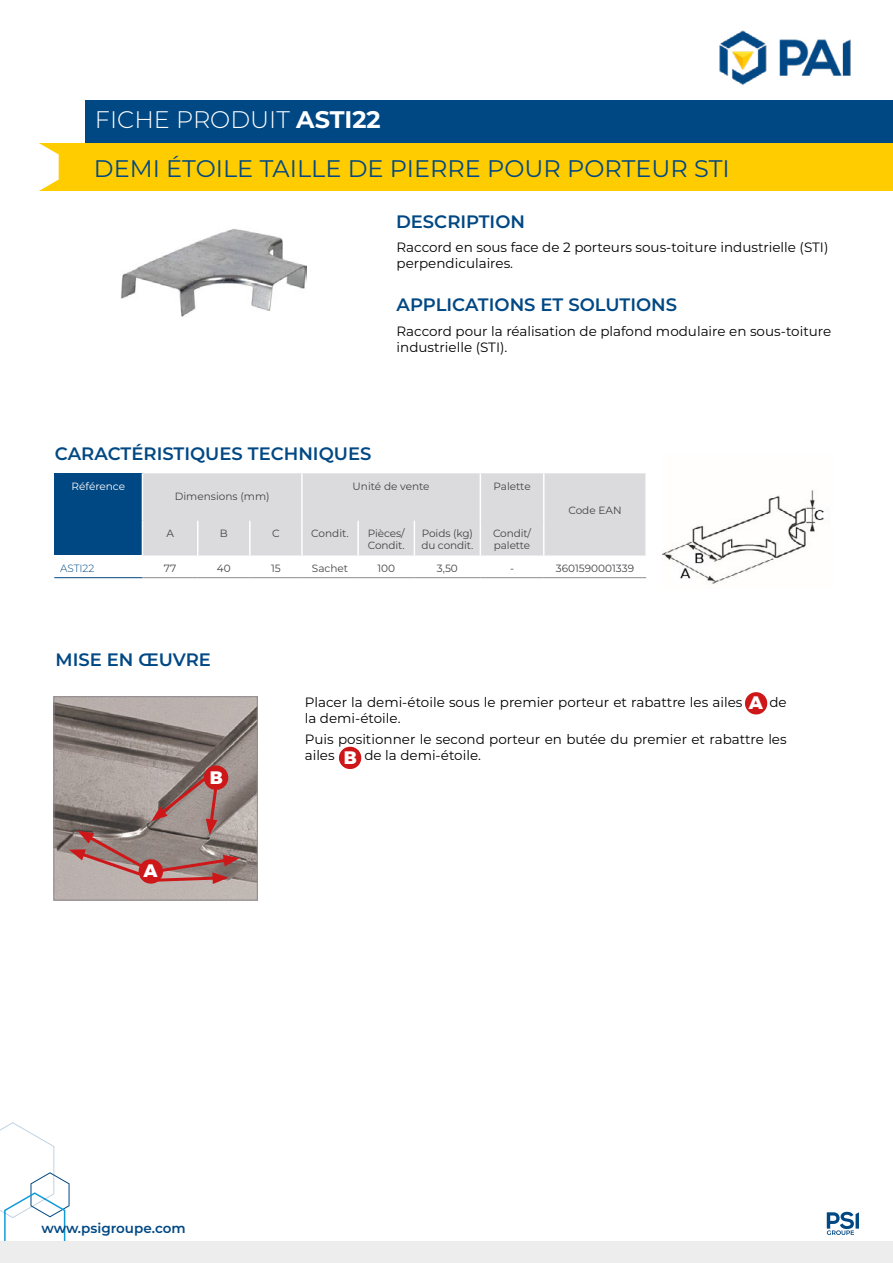
<style>
.page{position:relative;width:893px;height:1263px;background:#fff}
.page>*{position:absolute;margin:0;border:0;box-sizing:border-box;transform-origin:0 0}
.t1{font:24px "Montserrat";color:#004884}
.t2{font:300 24px "Montserrat";color:#fff}
.t3{font:600 18px "Montserrat";color:#004884}
.t4{font:800 18px "Montserrat";color:#fff}
.t5{font:13.5px/16.2px "Montserrat";color:#000}
.t6{font:13.5px/16.2px "Montserrat";color:#020203}
.t7{font:600 13.5px "Montserrat";color:#004884}
.t8{font:10.5px/12.6px "Montserrat";color:#434247}
.t9{font:10.5px "Montserrat";color:#fff}
.t10{font:300 10.5px "Montserrat";letter-spacing:-.01em;color:#004884}
.s1{font-weight:700}
</style>
<div class="page">
<div style="left:85px;top:100px;width:808px;height:44px;background:#004884"></div>
<div style="left:38px;top:144px;width:855px;height:47px;background:#fc0"></div>
<svg style="left:38px;top:143px;width:21px;height:48px"></svg>
<svg style="left:827px;top:1212px;width:32px;height:23px"></svg>
<img style="left:120px;top:228px;width:186px;height:88px">
<svg style="left:0;top:1122px;width:70px;height:141px"></svg>
<div style="left:54px;top:473px;width:88px;height:82px;background:#004884"></div>
<div style="left:143px;top:473px;width:503px;height:83px;background:#dbdadc"></div>
<hr style="left:54px;top:577px;width:88px;height:1px;background:#004884">
<hr style="left:142px;top:577px;width:56px;height:1px;background:#8d8a8f">
<hr style="left:198px;top:577px;width:52px;height:1px;background:#8d8a8f">
<hr style="left:250px;top:577px;width:52px;height:1px;background:#8d8a8f">
<hr style="left:302px;top:577px;width:56px;height:1px;background:#8d8a8f">
<hr style="left:358px;top:577px;width:56px;height:1px;background:#8d8a8f">
<hr style="left:414px;top:577px;width:66px;height:1px;background:#8d8a8f">
<hr style="left:480px;top:577px;width:64px;height:1px;background:#8d8a8f">
<hr style="left:544px;top:577px;width:102px;height:1px;background:#8d8a8f">
<hr style="left:301px;top:473px;width:2px;height:48px;background:#fff">
<hr style="left:480px;top:473px;width:1px;height:48px;background:#fff">
<hr style="left:543px;top:473px;width:2px;height:48px;background:#fff">
<hr style="left:645px;top:473px;width:2px;height:48px;background:#fff">
<hr style="left:197px;top:521px;width:1px;height:34px;background:#fff">
<hr style="left:249px;top:521px;width:2px;height:34px;background:#fff">
<hr style="left:301px;top:521px;width:2px;height:34px;background:#fff">
<hr style="left:357px;top:521px;width:2px;height:34px;background:#fff">
<hr style="left:414px;top:521px;width:1px;height:34px;background:#fff">
<hr style="left:480px;top:521px;width:1px;height:34px;background:#fff">
<hr style="left:543px;top:521px;width:2px;height:34px;background:#fff">
<hr style="left:645px;top:521px;width:2px;height:34px;background:#fff">
<div style="left:0;top:1241px;width:893px;height:21px;background:#eeeded"></div>
<img style="left:719px;top:30px;width:132px;height:55px">
<img style="left:663px;top:490px;width:161px;height:94px">
<img style="left:56px;top:698px;width:200px;height:200px">
<div style="left:54px;top:696px;width:204px;height:204px;border:1px solid #8f898f"></div>
<div style="left:205px;top:766px;width:23px;height:23px;background:#cd1719;border-radius:50%"></div>
<div style="left:204px;top:765px;width:24px;height:25px;border:2px solid #cd1719;border-radius:50%"></div>
<svg style="left:69px;top:772px;width:171px;height:112px;background:#9f807d"></svg>
<div style="left:746px;top:693px;width:20px;height:21px;background:#cd1719;border-radius:50%"></div>
<div style="left:745px;top:692px;width:22px;height:22px;border:2px solid #cd1719;border-radius:50%"></div>
<div style="left:340px;top:747px;width:20px;height:21px;background:#cd1719;border-radius:50%"></div>
<div style="left:339px;top:747px;width:22px;height:22px;border:2px solid #cd1719;border-radius:50%"></div>
<h1 class="t2" style="left:95px;top:104px;width:287px">FICHE PRODUIT <span class="s1">ASTI22</span></h1>
<h1 class="t1" style="left:94px;top:152px;width:637px">DEMI ÉTOILE TAILLE DE PIERRE POUR PORTEUR STI</h1>
<h2 class="t3" style="left:396px;top:209px;width:131px">DESCRIPTION</h2>
<p class="t6" style="left:396px;top:239px;width:433px">Raccord en sous face de 2 porteurs sous-toiture industrielle (STI) perpendiculaires.</p>
<h2 class="t3" style="left:396px;top:292px;width:282px">APPLICATIONS ET SOLUTIONS</h2>
<p class="t6" style="left:396px;top:323px;width:436px">Raccord pour la réalisation de plafond modulaire en sous-toiture industrielle (STI).</p>
<h2 class="t3" style="left:55px;top:441px;width:318px">CARACTÉRISTIQUES TECHNIQUES</h2>
<p class="t9" style="left:72px;top:478px;width:55px">Référence</p>
<p class="t8" style="left:175px;top:490px;width:96px">Dimensions (mm)</p>
<p class="t8" style="left:353px;top:479px;width:79px">Unité de vente</p>
<p class="t8" style="left:493px;top:479px;width:39px">Palette</p>
<p class="t8" style="left:166px;top:526px;width:9px">A</p>
<p class="t8" style="left:220px;top:526px;width:9px">B</p>
<p class="t8" style="left:272px;top:526px;width:9px">C</p>
<p class="t8" style="left:311px;top:526px;width:39px">Condit.</p>
<p class="t8" style="left:368px;top:526px;width:38px">Pièces/<br>Condit.</p>
<p class="t8" style="left:421px;top:526px;width:54px">Poids (kg) du condit.</p>
<p class="t8" style="left:493px;top:526px;width:40px">Condit/ palette</p>
<p class="t8" style="left:568px;top:503px;width:55px">Code EAN</p>
<p class="t10" style="left:60px;top:561px;width:35px">ASTI22</p>
<p class="t8" style="left:164px;top:561px;width:14px">77</p>
<p class="t8" style="left:217px;top:561px;width:15px">40</p>
<p class="t8" style="left:271px;top:561px;width:11px">15</p>
<p class="t8" style="left:312px;top:561px;width:38px">Sachet</p>
<p class="t8" style="left:377px;top:561px;width:19px">100</p>
<p class="t8" style="left:437px;top:561px;width:23px">3,50</p>
<p class="t8" style="left:510px;top:561px;width:6px">-</p>
<p class="t8" style="left:556px;top:561px;width:80px">3601590001339</p>
<h2 class="t3" style="left:55px;top:647px;width:157px">MISE EN ŒUVRE</h2>
<h2 class="t4" style="left:143px;top:856px;width:16px">A</h2>
<h2 class="t4" style="left:210px;top:763px;width:14px">B</h2>
<h2 class="t4" style="left:749px;top:688px;width:16px">A</h2>
<p class="t5" style="left:305px;top:694px;width:483px">Placer la demi-étoile sous le premier porteur et rabattre les ailes (A) de la demi-étoile.</p>
<p class="t5" style="left:305px;top:730px;width:483px">Puis positionner le second porteur en butée du premier et rabattre les ailes (B) de la demi-étoile.</p>
<h2 class="t4" style="left:344px;top:743px;width:14px">B</h2>
<p class="t7" style="left:41px;top:1218px;width:146px">www.psigroupe.com</p>
</div>
